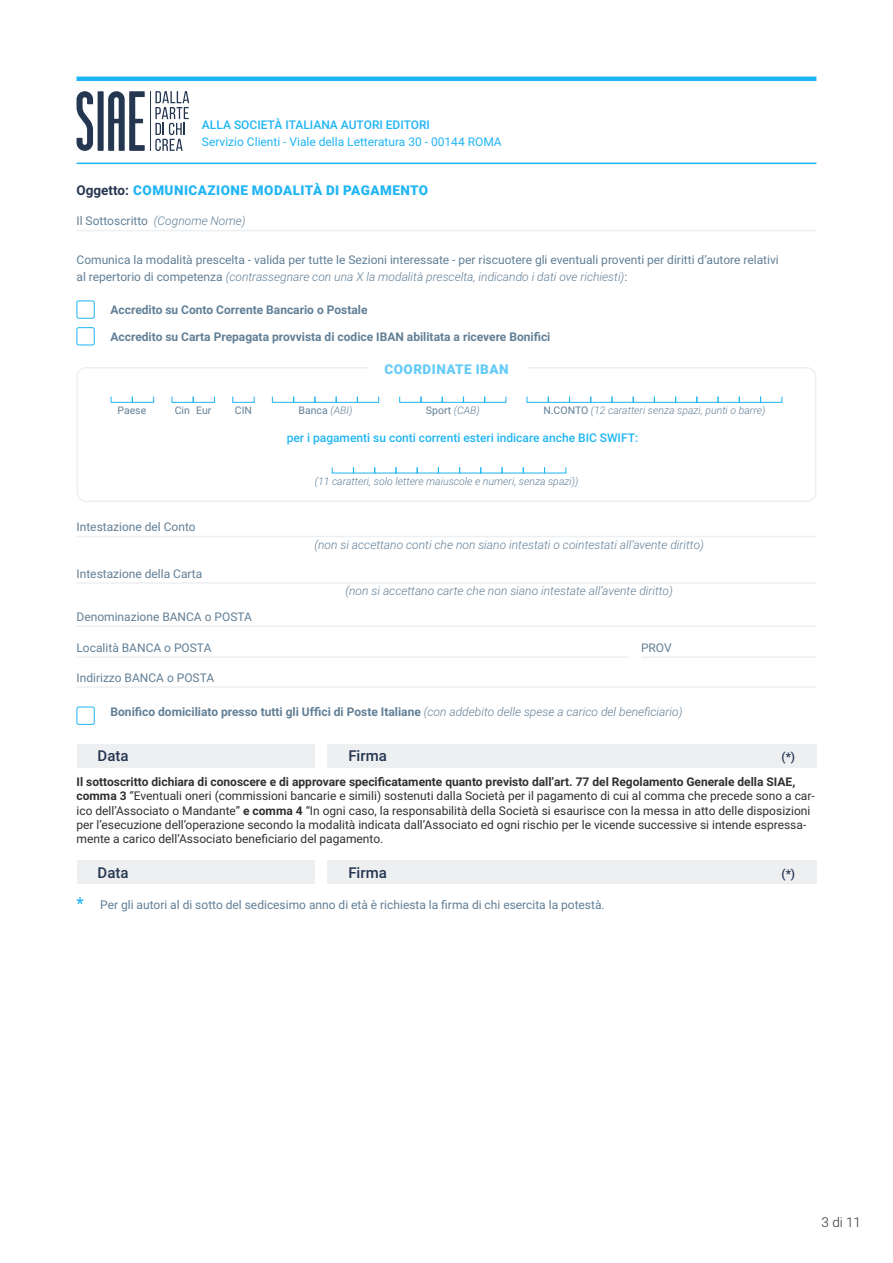
<style>
.page{position:relative;width:893px;height:1263px;background:#fff}
.page>*{position:absolute;margin:0;border:0;box-sizing:border-box;transform-origin:0 0}
.t1{font:500 15px "Roboto";color:#253651}
.t2{font:900 13.5px "Roboto";letter-spacing:.035em;color:#1fb5f5}
.t3{font:900 13.5px "Roboto";letter-spacing:.035em;color:#62cbf8}
.t4{font:300 13.5px "Roboto";color:#312f30}
.t5{font:12px/14.4px "Roboto";color:#312f30}
.t6{font:12px "Roboto";color:#617f96}
.t7{font:italic 300 12px "Roboto";color:#617f96}
.t8{font:700 12px "Roboto";color:#617f96}
.t9{font:500 12px "Roboto";color:#1fb5f5}
.t10{font:12px "Roboto";color:#1fb5f5}
.t11{font:500 12px "Roboto";color:#253651}
.t12{font:italic 300 10.5px "Roboto";color:#617f96}
.t13{font:10.5px "Roboto";color:#617f96}
.s1{font-weight:700;color:#253651}
.s2{font-weight:300;font-style:italic}
.s3{font-weight:400;font-style:normal}
.s4{font-weight:700}
.s5{font-weight:500;font-size:16.5px;color:#1fb5f5}
</style>
<div class="page">
<svg style="left:77px;top:91px;width:68px;height:60px"></svg>
<svg style="left:155px;top:91px;width:34px;height:60px"></svg>
<hr style="left:150px;top:91px;width:1px;height:60px;background:#253651">
<hr style="left:77px;top:77px;width:739px;height:4px;background:#1fb5f5">
<hr style="left:77px;top:230px;width:739px;height:1px;background:#eeeff1">
<hr style="left:77px;top:536px;width:739px;height:1px;background:#eeeff1">
<hr style="left:77px;top:582px;width:739px;height:2px;background:#eeeff1">
<hr style="left:77px;top:625px;width:739px;height:2px;background:#eeeff1">
<hr style="left:77px;top:656px;width:551px;height:2px;background:#eeeff1">
<hr style="left:77px;top:686px;width:739px;height:2px;background:#eeeff1">
<hr style="left:641px;top:656px;width:175px;height:2px;background:#eeeff1">
<div style="left:77px;top:300px;width:18px;height:19px;border:1px solid #1fb5f5;border-radius:2px"></div>
<div style="left:77px;top:707px;width:18px;height:18px;border:1px solid #1fb5f5;border-radius:2px"></div>
<div style="left:77px;top:327px;width:18px;height:18px;border:1px solid #1fb5f5;border-radius:2px"></div>
<div style="left:77px;top:367px;width:739px;height:135px;border:2px solid #eeeff1;border-radius:9px"></div>
<div style="left:111px;top:396px;width:22px;height:7px;border:1px solid #1fb5f5"></div>
<div style="left:172px;top:396px;width:22px;height:7px;border:1px solid #1fb5f5"></div>
<div style="left:272px;top:396px;width:22px;height:7px;border:1px solid #1fb5f5"></div>
<div style="left:399px;top:396px;width:22px;height:7px;border:1px solid #1fb5f5"></div>
<div style="left:527px;top:396px;width:22px;height:7px;border:1px solid #1fb5f5"></div>
<div style="left:633px;top:396px;width:22px;height:7px;border:1px solid #1fb5f5"></div>
<div style="left:314px;top:396px;width:23px;height:7px;border:1px solid #1fb5f5"></div>
<div style="left:442px;top:396px;width:22px;height:7px;border:1px solid #1fb5f5"></div>
<div style="left:569px;top:396px;width:22px;height:7px;border:1px solid #1fb5f5"></div>
<div style="left:675px;top:396px;width:22px;height:7px;border:1px solid #1fb5f5"></div>
<div style="left:132px;top:396px;width:22px;height:7px;border:1px solid #1fb5f5"></div>
<div style="left:193px;top:396px;width:22px;height:7px;border:1px solid #1fb5f5"></div>
<div style="left:293px;top:396px;width:22px;height:7px;border:1px solid #1fb5f5"></div>
<div style="left:420px;top:396px;width:23px;height:7px;border:1px solid #1fb5f5"></div>
<div style="left:548px;top:396px;width:22px;height:7px;border:1px solid #1fb5f5"></div>
<div style="left:654px;top:396px;width:22px;height:7px;border:1px solid #1fb5f5"></div>
<div style="left:336px;top:396px;width:22px;height:7px;border:1px solid #1fb5f5"></div>
<div style="left:463px;top:396px;width:22px;height:7px;border:1px solid #1fb5f5"></div>
<div style="left:590px;top:396px;width:22px;height:7px;border:1px solid #1fb5f5"></div>
<div style="left:696px;top:396px;width:23px;height:7px;border:1px solid #1fb5f5"></div>
<div style="left:739px;top:396px;width:22px;height:7px;border:1px solid #1fb5f5"></div>
<div style="left:357px;top:396px;width:22px;height:7px;border:1px solid #1fb5f5"></div>
<div style="left:484px;top:396px;width:22px;height:7px;border:1px solid #1fb5f5"></div>
<div style="left:611px;top:396px;width:23px;height:7px;border:1px solid #1fb5f5"></div>
<div style="left:718px;top:396px;width:22px;height:7px;border:1px solid #1fb5f5"></div>
<div style="left:760px;top:396px;width:22px;height:7px;border:1px solid #1fb5f5"></div>
<div style="left:232px;top:396px;width:23px;height:7px;border:1px solid #1fb5f5"></div>
<div style="left:77px;top:744px;width:237px;height:24px;background:#eeeff1"></div>
<div style="left:77px;top:860px;width:237px;height:24px;background:#eeeff1"></div>
<div style="left:327px;top:744px;width:489px;height:24px;background:#eeeff1"></div>
<div style="left:327px;top:860px;width:489px;height:24px;background:#eeeff1"></div>
<hr style="left:77px;top:163px;width:739px;height:1px;background:#1fb5f5">
<p class="t9" style="left:202px;top:117px;width:229px">ALLA SOCIETÀ ITALIANA AUTORI EDITORI</p>
<p class="t10" style="left:202px;top:133px;width:301px">Servizio Clienti - Viale della Letteratura 30 - 00144 ROMA</p>
<p class="t2" style="left:77px;top:180px;width:353px"><span class="s1">Oggetto:</span> COMUNICAZIONE MODALITÀ DI PAGAMENTO</p>
<p class="t6" style="left:77px;top:213px;width:171px">Il Sottoscritto <span class="s2">(Cognome Nome)</span></p>
<p class="t6" style="left:77px;top:251px;width:704px">Comunica la modalità prescelta - valida per tutte le Sezioni interessate - per riscuotere gli eventuali proventi per diritti d’autore relativi</p>
<p class="t7" style="left:77px;top:268px;width:552px"><span class="s3">al repertorio di competenza</span> (contrassegnare con una X la modalità prescelta, indicando i dati ove richiesti)<span class="s3">:</span></p>
<p class="t8" style="left:111px;top:301px;width:259px">Accredito su Conto Corrente Bancario o Postale</p>
<p class="t8" style="left:111px;top:328px;width:441px">Accredito su Carta Prepagata provvista di codice IBAN abilitata a ricevere Bonifici</p>
<p class="t3" style="left:384px;top:360px;width:126px">COORDINATE IBAN</p>
<p class="t13" style="left:118px;top:403px;width:30px">Paese</p>
<p class="t13" style="left:299px;top:403px;width:55px">Banca <span class="s2">(ABI)</span></p>
<p class="t13" style="left:426px;top:403px;width:55px">Sport <span class="s2">(CAB)</span></p>
<p class="t12" style="left:543px;top:403px;width:224px"><span class="s3">N.CONTO</span> (12 caratteri senza spazi, punti o barre)</p>
<p class="t13" style="left:175px;top:403px;width:17px">Cin</p>
<p class="t13" style="left:196px;top:403px;width:17px">Eur</p>
<p class="t13" style="left:235px;top:403px;width:19px">CIN</p>
<p class="t9" style="left:287px;top:430px;width:353px">per i pagamenti su conti correnti esteri indicare anche BIC SWIFT:</p>
<p class="t6" style="left:77px;top:519px;width:121px">Intestazione del Conto</p>
<p class="t6" style="left:77px;top:565px;width:127px">Intestazione della Carta</p>
<p class="t6" style="left:77px;top:608px;width:177px">Denominazione BANCA o POSTA</p>
<p class="t6" style="left:77px;top:639px;width:136px">Località BANCA o POSTA</p>
<p class="t6" style="left:77px;top:669px;width:139px">Indirizzo BANCA o POSTA</p>
<p class="t12" style="left:315px;top:474px;width:265px">(11 caratteri, solo lettere maiuscole e numeri, senza spazi))</p>
<p class="t7" style="left:314px;top:536px;width:391px">(non si accettano conti che non siano intestati o cointestati all’avente diritto)</p>
<p class="t7" style="left:345px;top:582px;width:329px">(non si accettano carte che non siano intestate all’avente diritto)</p>
<p class="t6" style="left:641px;top:639px;width:32px">PROV</p>
<p class="t8" style="left:111px;top:703px;width:573px">Bonifico domiciliato presso tutti gli Uffici di Poste Italiane <span class="s2">(con addebito delle spese a carico del beneficiario)</span></p>
<p class="t1" style="left:98px;top:745px;width:33px">Data</p>
<p class="t1" style="left:348px;top:745px;width:40px">Firma</p>
<p class="t11" style="left:781px;top:748px;width:15px">(*)</p>
<p class="t5" style="left:77px;top:774px;width:740px"><span class="s4">Il sottoscritto dichiara di conoscere e di approvare specificatamente quanto previsto dall’art. 77 del Regolamento Generale della SIAE, comma 3</span> “Eventuali oneri (commissioni bancarie e simili) sostenuti dalla Società per il pagamento di cui al comma che precede sono a car&shy;ico dell’Associato o Mandante” <span class="s4">e comma 4</span> “In ogni caso, la responsabilità della Società si esaurisce con la messa in atto delle disposizioni per l’esecuzione dell’operazione secondo la modalità indicata dall’Associato ed ogni rischio per le vicende successive si intende espressa&shy;mente a carico dell’Associato beneficiario del pagamento.</p>
<p class="t1" style="left:98px;top:862px;width:33px">Data</p>
<p class="t1" style="left:348px;top:862px;width:40px">Firma</p>
<p class="t11" style="left:781px;top:865px;width:15px">(*)</p>
<p class="t6" style="left:77px;top:896px;width:530px"><span class="s5">*</span> Per gli autori al di sotto del sedicesimo anno di età è richiesta la firma di chi esercita la potestà.</p>
<p class="t4" style="left:822px;top:1213px;width:41px">3 di 11</p>
</div>
